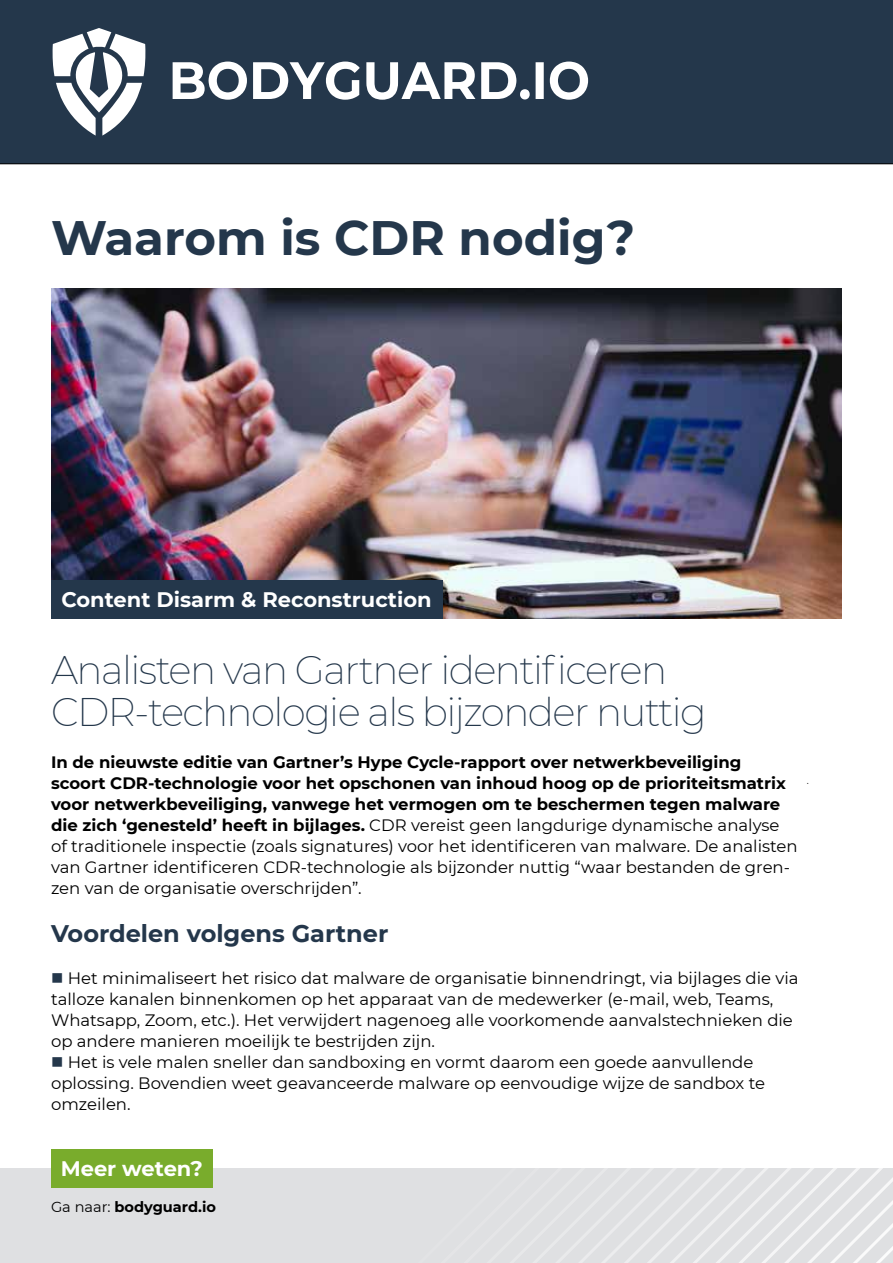
<style>
.page{position:relative;width:893px;height:1263px;background:#fff}
.page>*{position:absolute;margin:0;border:0;box-sizing:border-box;transform-origin:0 0}
.t1{font:700 48.3px "Montserrat";color:#24374b}
.t2{font:200 39px/42px "Montserrat";letter-spacing:-.04em;color:#24374b}
.t3{font:700 24px "Montserrat";color:#24374b}
.t4{font:700 21px "Montserrat";color:#fff}
.t5{font:700 16.5px/21px "Montserrat";color:#000}
.t6{font:16.5px/21px "Montserrat";color:#000}
.t7{font:700 14.55px "Montserrat";color:#000}
.t8{font:300 9.6px "Helvetica Neue";color:#1c1c1c}
.s1{font-weight:400}
.s2{color:#24374b}
</style>
<div class="page">
<img style="left:51px;top:288px;width:791px;height:331px">
<div style="left:0;top:1169px;width:893px;height:94px;background:#dfe0e2"></div>
<div style="left:0;top:0;width:893px;height:164px;background:#24374b"></div>
<svg style="left:52px;top:28px;width:94px;height:108px"></svg>
<svg style="left:173px;top:62px;width:415px;height:38px"></svg>
<svg style="left:579px;top:1169px;width:314px;height:94px"></svg>
<hr style="left:0;top:164px;width:893px;height:1px;background:#000">
<div style="left:51px;top:581px;width:391px;height:38px;background:#24374b"></div>
<div style="left:51px;top:1150px;width:162px;height:38px;background:#79ac2c"></div>
<h1 class="t1" style="left:51px;top:203px;width:586px">Waarom is CDR nodig?</h1>
<p class="t4" style="left:62px;top:584px;width:372px">Content Disarm &amp; Reconstruction</p>
<h2 class="t2" style="left:51px;top:648px;width:657px">Analisten van Gartner identificeren<br>CDR-technologie als bijzonder nuttig</h2>
<p class="t5" style="left:51px;top:751px;width:748px">In de nieuwste editie van Gartner’s Hype Cycle-rapport over netwerkbeveiliging scoort CDR-technologie voor het opschonen van inhoud hoog op de prioriteitsmatrix voor netwerkbeveiliging, vanwege het vermogen om te beschermen tegen malware die zich ‘genesteld’ heeft in bijlages. <span class="s1">CDR vereist geen langdurige dynamische analyse of traditionele inspectie (zoals signatures) voor het identificeren van malware. De analisten van Gartner identificeren CDR-technologie als bijzonder nuttig “waar bestanden de gren&shy;zen van de organisatie overschrijden”.</span></p>
<h3 class="t3" style="left:51px;top:916px;width:339px">Voordelen volgens Gartner</h3>
<p class="t6" style="left:51px;top:967px;width:749px"><span class="s2">■</span> Het minimaliseert het risico dat malware de organisatie binnendringt, via bijlages die via talloze kanalen binnenkomen op het apparaat van de medewerker (e-mail, web, Teams, Whatsapp, Zoom, etc.). Het verwijdert nagenoeg alle voorkomende aanvalstechnieken die op andere manieren moeilijk te bestrijden zijn.</p>
<p class="t6" style="left:51px;top:1051px;width:716px"><span class="s2">■</span> Het is vele malen sneller dan sandboxing en vormt daarom een goede aanvullende oplossing. Bovendien weet geavanceerde malware op eenvoudige wijze de sandbox te omzeilen.</p>
<p class="t8" style="left:807px;top:772px;width:4px">.</p>
<p class="t4" style="left:61px;top:1154px;width:144px">Meer weten?</p>
<p class="t7" style="left:51px;top:1197px;width:166px"><span class="s1">Ga naar:</span> bodyguard.io</p>
</div>
